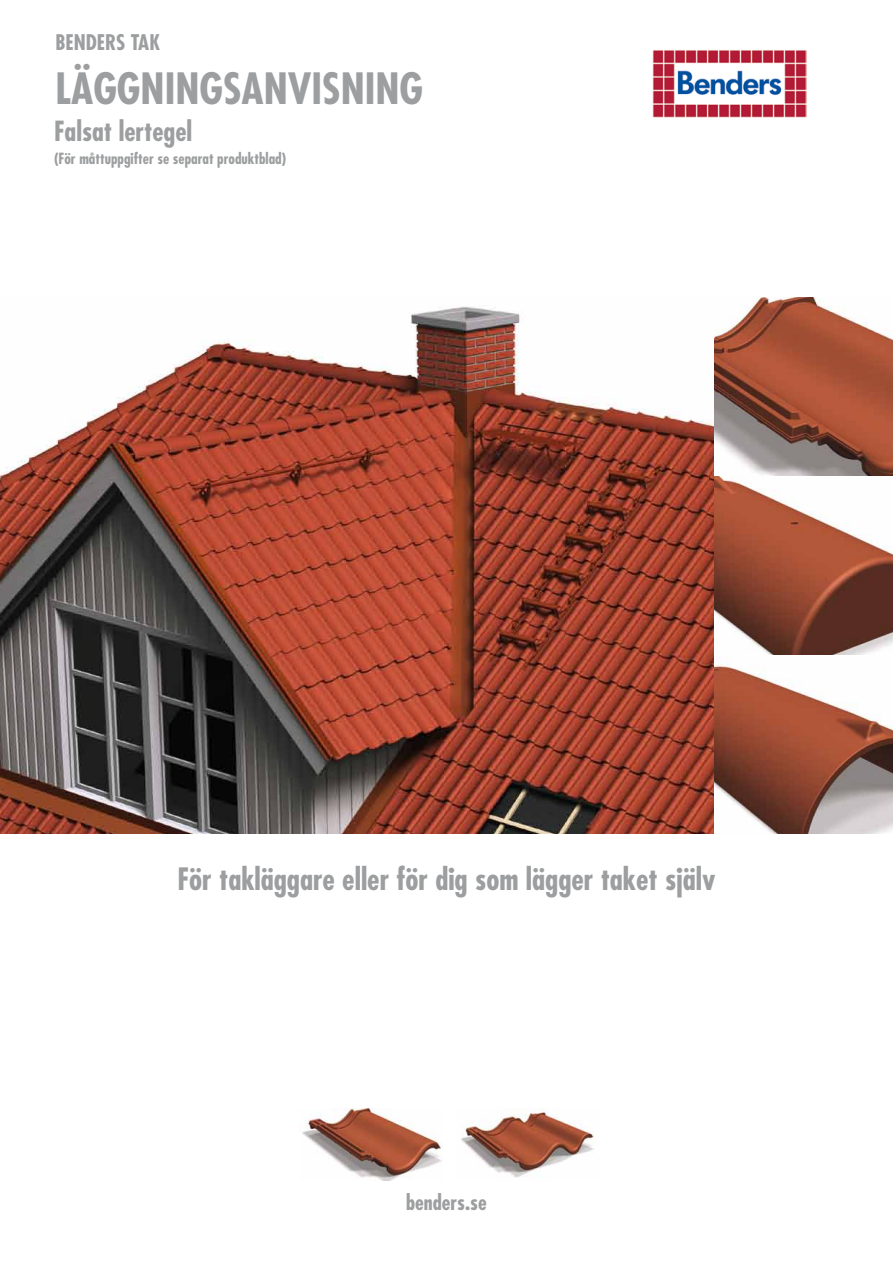
<style>
.page{position:relative;width:893px;height:1263px;background:#fff}
.page>*{position:absolute;margin:0;border:0;box-sizing:border-box;transform-origin:0 0}
.t1{font:700 condensed 42px "Futura Std";color:#9c9e9f}
.t2{font:700 condensed 30px "Futura Std";color:#9c9e9f}
.t3{font:700 condensed 27px "Futura Std";color:#9c9e9f}
.t4{font:700 condensed 21px "Futura Std";color:#9c9e9f}
.t5{font:700 condensed 15px "Futura Std";color:#9c9e9f}
</style>
<div class="page">
<img style="left:653px;top:50px;width:153px;height:68px">
<img style="left:0;top:298px;width:893px;height:535px">
<svg style="left:714px;top:655px;width:179px;height:178px"></svg>
<img style="left:461px;top:1108px;width:133px;height:70px">
<img style="left:302px;top:1108px;width:140px;height:72px">
<p class="t4" style="left:56px;top:29px;width:106px">BENDERS TAK</p>
<h1 class="t1" style="left:56px;top:63px;width:369px">LÄGGNINGSANVISNING</h1>
<p class="t3" style="left:54px;top:115px;width:140px">Falsat lertegel</p>
<p class="t5" style="left:54px;top:149px;width:234px">(För måttuppgifter se separat produktblad)</p>
<p class="t2" style="left:177px;top:860px;width:540px">För takläggare eller för dig som lägger taket själv</p>
<p class="t4" style="left:406px;top:1189px;width:82px">benders.se</p>
</div>
